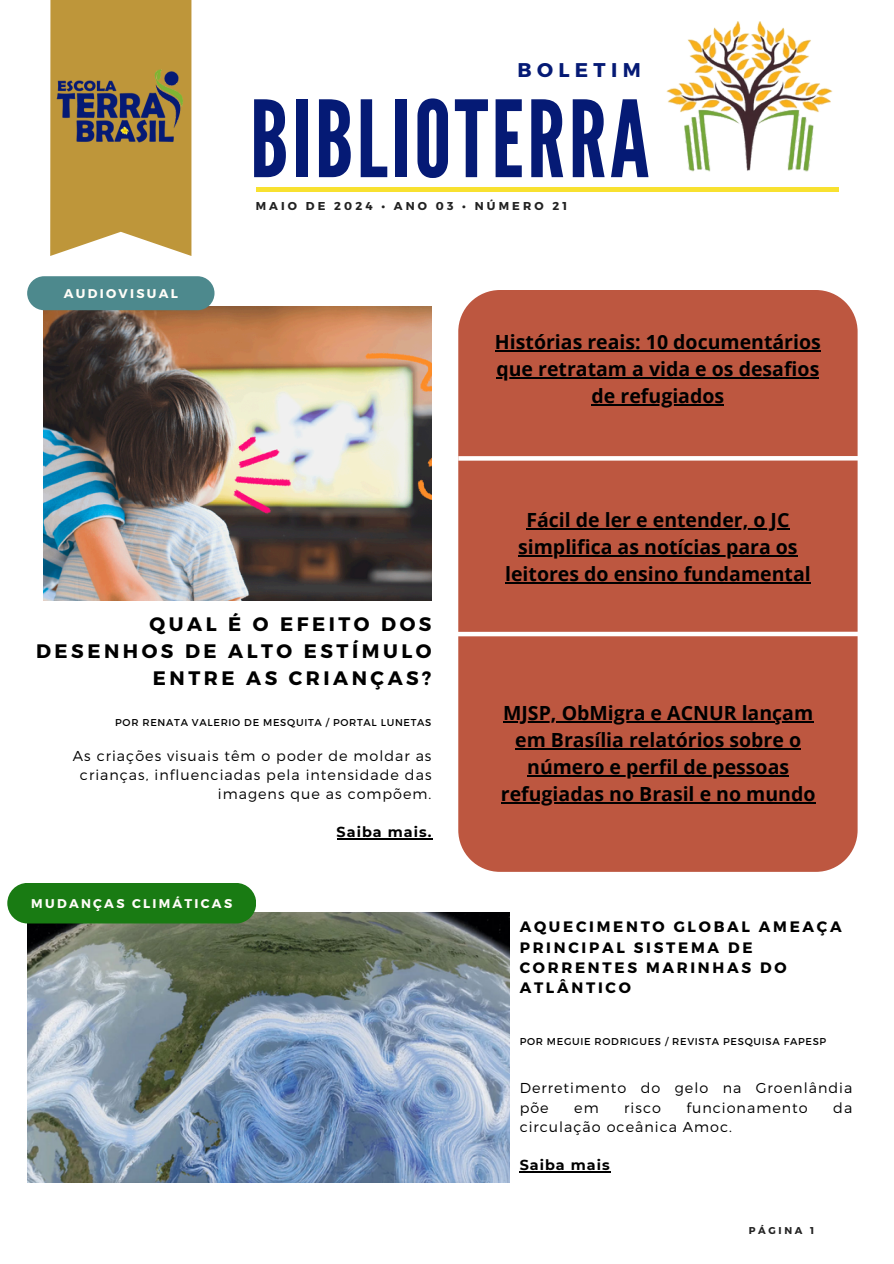
<style>
.page{position:relative;width:894px;height:1264px;background:#fff}
.page>*{position:absolute;margin:0;border:0;box-sizing:border-box;transform-origin:0 0}
.t1{font:105.9px "League Gothic";letter-spacing:.03em;color:#051a75}
.t2{font:700 19.8px "Montserrat";letter-spacing:.27em;color:#051a75}
.t3{font:700 19.5px/27px "Open Sans";color:#000;text-align:center}
.t4{font:700 19.5px/27px "Montserrat";letter-spacing:.18em;color:#000;text-align:right}
.t5{font:700 15.15px/20.2px "Montserrat";letter-spacing:.18em;color:#000}
.t6{font:300 14.4px/19.2px "Montserrat";letter-spacing:.07em;color:#000;text-align:right}
.t7{font:700 14.4px "Montserrat";letter-spacing:.07em;color:#000}
.t8{font:700 12.6px "Montserrat";letter-spacing:.18em;color:#fffdf8}
.t9{font:700 11.4px "Montserrat";letter-spacing:.27em;color:#222}
.t10{font:9.9px "Montserrat";letter-spacing:.07em;color:#000}
.t11{font:700 9.9px "Montserrat";letter-spacing:.27em;color:#222}
</style>
<div class="page">
<hr style="left:256px;top:188px;width:582px;height:3px;background:#f8e130">
<svg style="left:50px;top:0;width:141px;height:256px;background:#c29d48"></svg>
<img style="left:50px;top:63px;width:142px;height:87px">
<img style="left:666px;top:21px;width:167px;height:151px">
<img style="left:27px;top:912px;width:482px;height:270px">
<div style="left:7px;top:882px;width:249px;height:41px;background:#197b13;border-radius:20px"></div>
<div style="left:458px;top:290px;width:399px;height:581px;background:#bd5740"></div>
<img style="left:43px;top:306px;width:388px;height:294px">
<svg style="left:458px;top:456px;width:399px;height:4px"></svg>
<div style="left:457px;top:631px;width:400px;height:5px;background:#fff"></div>
<div style="left:27px;top:276px;width:187px;height:34px;background:#4d898d;border-radius:17px"></div>
<hr style="left:336px;top:838px;width:96px;height:1px;background:#000">
<hr style="left:519px;top:1170px;width:91px;height:2px;background:#000">
<hr style="left:495px;top:350px;width:325px;height:1px;background:#000">
<hr style="left:496px;top:377px;width:323px;height:1px;background:#000">
<hr style="left:591px;top:404px;width:133px;height:1px;background:#000">
<hr style="left:503px;top:721px;width:310px;height:1px;background:#000">
<hr style="left:515px;top:748px;width:285px;height:1px;background:#000">
<hr style="left:527px;top:775px;width:261px;height:1px;background:#000">
<hr style="left:500px;top:802px;width:315px;height:1px;background:#000">
<hr style="left:526px;top:528px;width:263px;height:1px;background:#000">
<hr style="left:518px;top:555px;width:279px;height:1px;background:#000">
<hr style="left:505px;top:582px;width:305px;height:1px;background:#000">
<h1 class="t8" style="left:64px;top:285px;width:115px">AUDIOVISUAL</h1>
<p class="t2" style="left:517px;top:57px;width:125px">BOLETIM</p>
<p class="t1" style="left:250px;top:78px;width:401px">BIBLIOTERRA</p>
<p class="t9" style="left:256px;top:198px;width:313px">MAIO DE 2024 • ANO 03 • NÚMERO 21</p>
<p class="t3" style="left:495px;top:328px;width:327px">Histórias reais: 10 documentários</p>
<h6 class="t3" style="left:496px;top:355px;width:324px">que retratam a vida e os desafios</h6>
<h5 class="t3" style="left:591px;top:382px;width:134px">de refugiados</h5>
<p class="t3" style="left:505px;top:506px;width:307px">Fácil de ler e entender, o JC simplifica as notícias para os leitores do ensino fundamental</p>
<h2 class="t4" style="left:36px;top:609px;width:397px">QUAL É O EFEITO DOS<br>DESENHOS DE ALTO ESTÍMULO<br>ENTRE AS CRIANÇAS?</h2>
<p class="t10" style="left:115px;top:715px;width:317px">POR RENATA VALERIO DE MESQUITA / PORTAL LUNETAS</p>
<p class="t6" style="left:73px;top:745px;width:360px">As criações visuais têm o poder de moldar as crianças, influenciadas pela intensidade das imagens que as compõem.</p>
<h6 class="t7" style="left:336px;top:823px;width:96px">Saiba mais.</h6>
<h2 class="t8" style="left:31px;top:895px;width:202px">MUDANÇAS CLIMÁTICAS</h2>
<p class="t3" style="left:500px;top:698px;width:316px">MJSP, ObMigra e ACNUR lançam em Brasília relatórios sobre o número e perfil de pessoas refugiadas no Brasil e no mundo</p>
<h3 class="t5" style="left:519px;top:916px;width:323px">AQUECIMENTO GLOBAL AMEAÇA<br>PRINCIPAL SISTEMA DE<br>CORRENTES MARINHAS DO<br>ATLÂNTICO</h3>
<h4 class="t10" style="left:519px;top:1035px;width:308px">POR MEGUIE RODRIGUES / REVISTA PESQUISA FAPESP</h4>
<h3 class="t6" style="left:519px;top:1077px;width:334px;text-align:left">Derretimento do gelo na Groenlândia põe</h3>
<h3 class="t6" style="left:574px;top:1097px;width:26px">em</h3>
<h3 class="t6" style="left:624px;top:1097px;width:38px">risco</h3>
<h3 class="t6" style="left:686px;top:1097px;width:123px">funcionamento</h3>
<h3 class="t6" style="left:833px;top:1097px;width:21px">da</h3>
<h3 class="t6" style="left:519px;top:1116px;width:214px">circulação oceânica Amoc.</h3>
<h3 class="t7" style="left:519px;top:1155px;width:92px">Saiba mais</h3>
<h5 class="t11" style="left:748px;top:1224px;width:67px">PÁGINA 1</h5>
</div>
